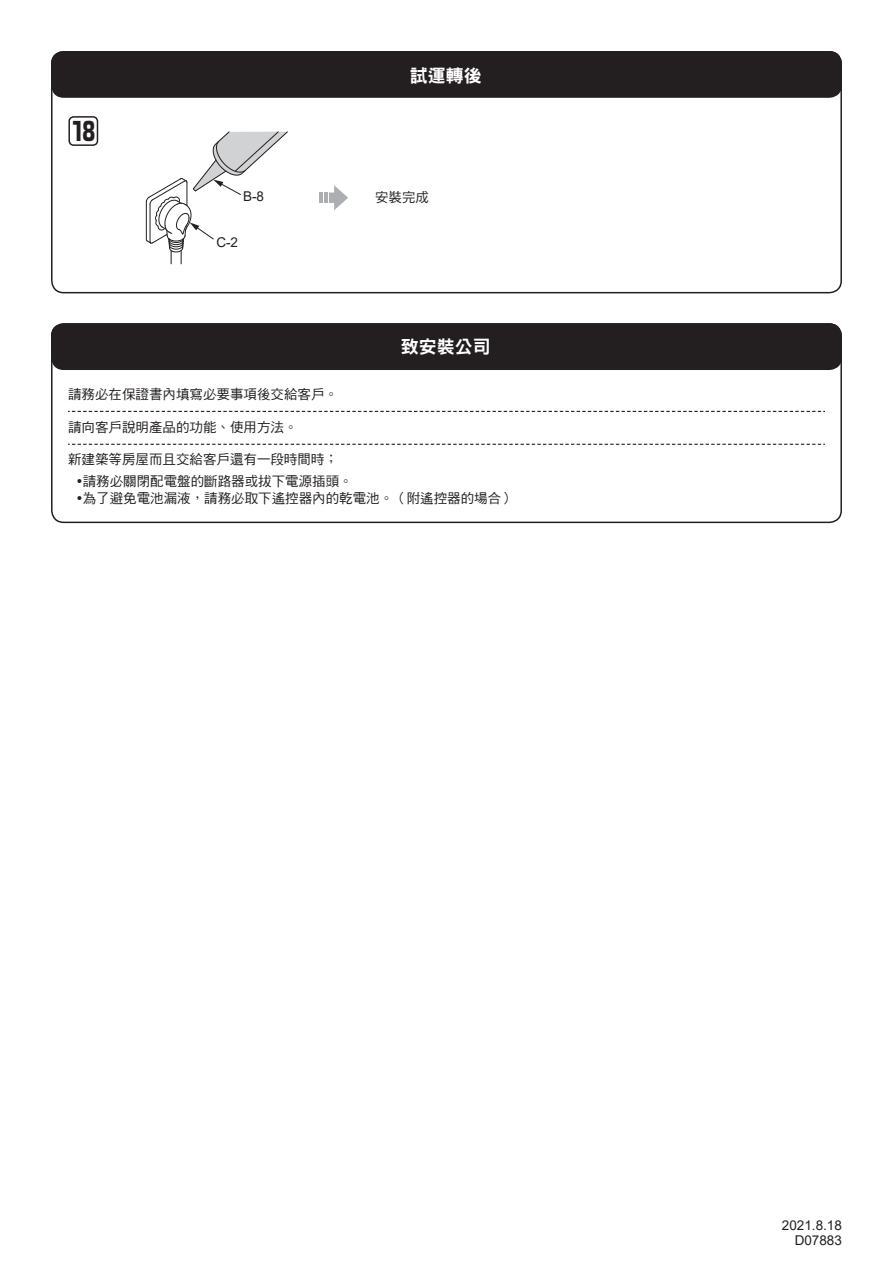
<style>
.page{position:relative;width:893px;height:1263px;background:#fff}
.page>*{position:absolute;margin:0;border:0;box-sizing:border-box;transform-origin:0 0}
.t1{font:700 25.5px "Shin Go Pro";color:#231f20}
.t2{font:18px "DF Hei Std W9";color:#fff}
.t3{font:13.5px/21.5px "DF Hei Std W5";color:#231f20}
.t4{font:13.5px/15px "Arial";color:#231f20;text-align:right}
</style>
<div class="page">
<div style="left:68px;top:116px;width:30px;height:30px;border:1px solid #231f20;border-radius:5px"></div>
<div style="left:51px;top:51px;width:791px;height:47px;background:#231f20;border-radius:13px"></div>
<svg style="left:145px;top:131px;width:143px;height:133px"></svg>
<svg style="left:319px;top:185px;width:29px;height:25px"></svg>
<div style="left:51px;top:323px;width:791px;height:200px;border:2px solid #231f20;border-radius:12px"></div>
<svg style="left:68px;top:411px;width:757px;height:1px"></svg>
<svg style="left:68px;top:444px;width:757px;height:1px"></svg>
<div style="left:51px;top:323px;width:791px;height:47px;background:#231f20;border-radius:13px"></div>
<h1 class="t1" style="left:71px;top:111px;width:25px">18</h1>
<p class="t4" style="left:243px;top:188px;width:23px">B-8</p>
<p class="t4" style="left:216px;top:234px;width:23px">C-2</p>
<h2 class="t2" style="left:410px;top:66px;width:73px">試運轉後</h2>
<p class="t3" style="left:375px;top:186px;width:55px">安裝完成</p>
<h2 class="t2" style="left:401px;top:336px;width:91px">致安裝公司</h2>
<p class="t3" style="left:68px;top:383px;width:271px">請務必在保證書內填寫必要事項後交給客戶。</p>
<p class="t3" style="left:68px;top:416px;width:231px">請向客戶說明產品的功能、使用方法。</p>
<p class="t3" style="left:83px;top:449px;width:271px;text-indent:-15px">新建築等房屋而且交給客戶還有一段時間時；請務必關閉配電盤的斷路器或拔下電源插頭。</p>
<p class="t3" style="left:83px;top:487px;width:433px">為了避免電池漏液，請務必取下遙控器內的乾電池。（附遙控器的場合）</p>
<p class="t4" style="left:782px;top:1217px;width:62px">2021.8.18<br>D07883</p>
</div>
